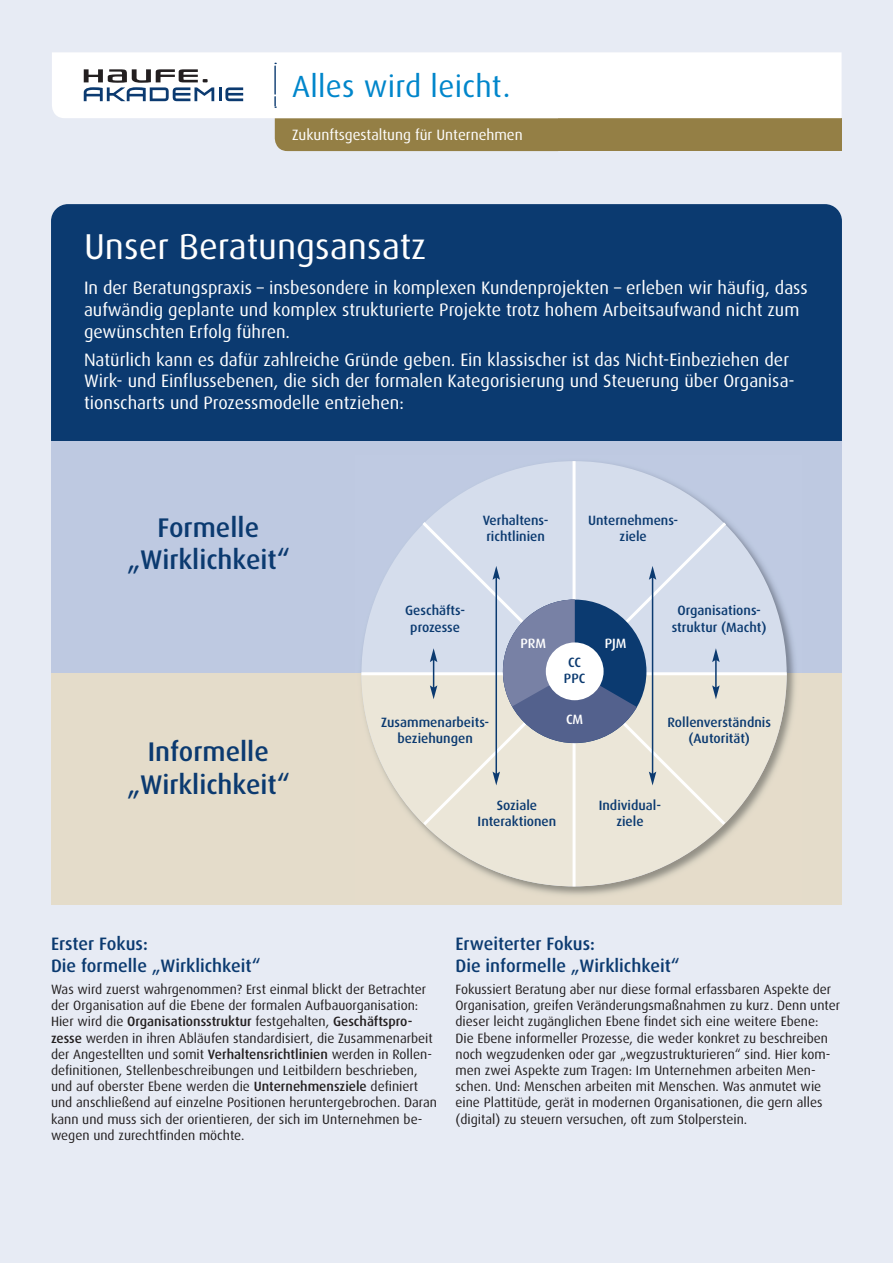
<style>
.page{position:relative;width:893px;height:1263px;background:#e7ebf4}
.page>*{position:absolute;margin:0;border:0;box-sizing:border-box;transform-origin:0 0}
.t1{font:36px "Dax";color:#fff}
.t2{font:30.75px "Dax";letter-spacing:.01em;color:#0086cb}
.t3{font:500 27px/32.4px "Dax";color:#0b3a70;text-align:center}
.t4{font:18px/21.6px "Dax";color:#fff}
.t5{font:500 18px/21.6px "Dax";color:#0b3a70}
.t6{font:15px "Dax";color:#fff}
.t7{font:13.5px/16.2px "Dax";color:#231f20}
.t8{font:500 13.5px/16.2px "Dax";color:#0b3a70;text-align:center}
.t9{font:500 13.5px "Dax";color:#fff}
.s1{font-weight:500}
</style>
<div class="page">
<div style="left:275px;top:118px;width:283px;height:33px;background:#947f45"></div>
<div style="left:558px;top:118px;width:284px;height:33px;background:#947f45"></div>
<div style="left:52px;top:52px;width:790px;height:66px;background:#fff"></div>
<svg style="left:274px;top:63px;width:2px;height:45px"></svg>
<svg style="left:84px;top:69px;width:159px;height:32px;background:#aeb6c1"></svg>
<div style="left:51px;top:204px;width:791px;height:291px;background:#0b3a70;border-radius:17px"></div>
<div style="left:51px;top:441px;width:791px;height:445px;background:#bec9e1"></div>
<div style="left:51px;top:673px;width:791px;height:232px;background:#e4dcca"></div>
<img style="left:518px;top:468px;width:277px;height:427px">
<div style="left:361px;top:461px;width:426px;height:425px;background:#d5ddec;border-radius:50%"></div>
<svg style="left:361px;top:675px;width:426px;height:211px;fill:#ebe6d8"></svg>
<hr style="left:573px;top:461px;width:3px;height:425px;background:#fff">
<hr style="left:361px;top:672px;width:426px;height:3px;background:#fff">
<svg style="left:420px;top:519px;width:309px;height:309px"></svg>
<div style="left:503px;top:600px;width:143px;height:143px;background:#0b3a70;border-radius:50%"></div>
<svg style="left:503px;top:599px;width:134px;height:144px"></svg>
<div style="left:546px;top:642px;width:58px;height:58px;background:#fff;border-radius:50%"></div>
<hr style="left:495px;top:577px;width:2px;height:197px;background:#0b3a70">
<svg style="left:492px;top:566px;width:8px;height:14px"></svg>
<svg style="left:492px;top:771px;width:8px;height:14px"></svg>
<hr style="left:652px;top:577px;width:1px;height:197px;background:#0b3a70">
<svg style="left:649px;top:566px;width:7px;height:14px"></svg>
<svg style="left:649px;top:771px;width:7px;height:14px"></svg>
<hr style="left:715px;top:659px;width:2px;height:29px;background:#0b3a70">
<svg style="left:712px;top:648px;width:8px;height:14px"></svg>
<svg style="left:712px;top:685px;width:8px;height:14px"></svg>
<svg style="left:430px;top:648px;width:7px;height:51px"></svg>
<h2 class="t2" style="left:292px;top:72px;width:220px">Alles wird leicht.</h2>
<p class="t6" style="left:292px;top:128px;width:232px">Zukunftsgestaltung für Unternehmen</p>
<h1 class="t1" style="left:84px;top:231px;width:344px">Unser Beratungsansatz</h1>
<h3 class="t4" style="left:84px;top:278px;width:725px">In der Beratungspraxis – insbesondere in komplexen Kundenprojekten – erleben wir häufig, dass aufwändig geplante und komplex strukturierte Projekte trotz hohem Arbeitsaufwand nicht zum gewünschten Erfolg führen.</h3>
<p class="t4" style="left:84px;top:350px;width:712px">Natürlich kann es dafür zahlreiche Gründe geben. Ein klassischer ist das Nicht-Einbeziehen der<br>Wirk- und Einflussebenen, die sich der formalen Kategorisierung und Steuerung über Organisa&shy;tionscharts und Prozessmodelle entziehen:</p>
<h3 class="t3" style="left:127px;top:513px;width:164px">Formelle „Wirklichkeit“</h3>
<h3 class="t3" style="left:127px;top:737px;width:164px">Informelle „Wirklichkeit“</h3>
<p class="t8" style="left:483px;top:513px;width:67px;text-align:left">Verhaltens&shy;richtlinien</p>
<p class="t8" style="left:588px;top:513px;width:92px">Unternehmens&shy;ziele</p>
<p class="t8" style="left:405px;top:603px;width:61px">Geschäfts&shy;prozesse</p>
<p class="t9" style="left:520px;top:637px;width:27px">PRM</p>
<p class="t9" style="left:605px;top:637px;width:23px">PJM</p>
<p class="t8" style="left:564px;top:655px;width:23px">CC<br>PPC</p>
<p class="t8" style="left:672px;top:603px;width:96px">Organisations&shy;struktur (Macht)</p>
<p class="t8" style="left:381px;top:715px;width:110px">Zusammenarbeits&shy;beziehungen</p>
<p class="t9" style="left:566px;top:713px;width:19px">CM</p>
<p class="t8" style="left:667px;top:715px;width:105px">Rollenverständnis (Autorität)</p>
<p class="t8" style="left:478px;top:798px;width:80px">Soziale<br>Interaktionen</p>
<p class="t8" style="left:599px;top:798px;width:64px">Individual&shy;ziele</p>
<h3 class="t5" style="left:51px;top:934px;width:211px">Erster Fokus:<br>Die formelle „Wirklichkeit“</h3>
<p class="t7" style="left:51px;top:982px;width:387px">Was wird zuerst wahrgenommen? Erst einmal blickt der Betrachter der Organisation auf die Ebene der formalen Aufbauorganisation:<br>Hier wird die <span class="s1">Organisationsstruktur</span> festgehalten, <span class="s1">Geschäftspro&shy;zesse</span> werden in ihren Abläufen standardisiert, die Zusammenarbeit der Angestellten und somit <span class="s1">Verhaltensrichtlinien</span> werden in Rollen&shy;definitionen, Stellenbeschreibungen und Leitbildern beschrieben, und auf oberster Ebene werden die <span class="s1">Unternehmensziele</span> definiert und anschließend auf einzelne Positionen heruntergebrochen. Daran kann und muss sich der orientieren, der sich im Unternehmen be&shy;wegen und zurechtfinden möchte.</p>
<h3 class="t5" style="left:455px;top:934px;width:226px">Erweiterter Fokus:<br>Die informelle „Wirklichkeit“</h3>
<p class="t7" style="left:455px;top:982px;width:386px">Fokussiert Beratung aber nur diese formal erfassbaren Aspekte der Organisation, greifen Veränderungsmaßnahmen zu kurz. Denn unter dieser leicht zugänglichen Ebene findet sich eine weitere Ebene:<br>Die Ebene informeller Prozesse, die weder konkret zu beschreiben noch wegzudenken oder gar „wegzustrukturieren“ sind. Hier kom&shy;men zwei Aspekte zum Tragen: Im Unternehmen arbeiten Men&shy;schen. Und: Menschen arbeiten mit Menschen. Was anmutet wie eine Plattitüde, gerät in modernen Organisationen, die gern alles (digital) zu steuern versuchen, oft zum Stolperstein.</p>
</div>
